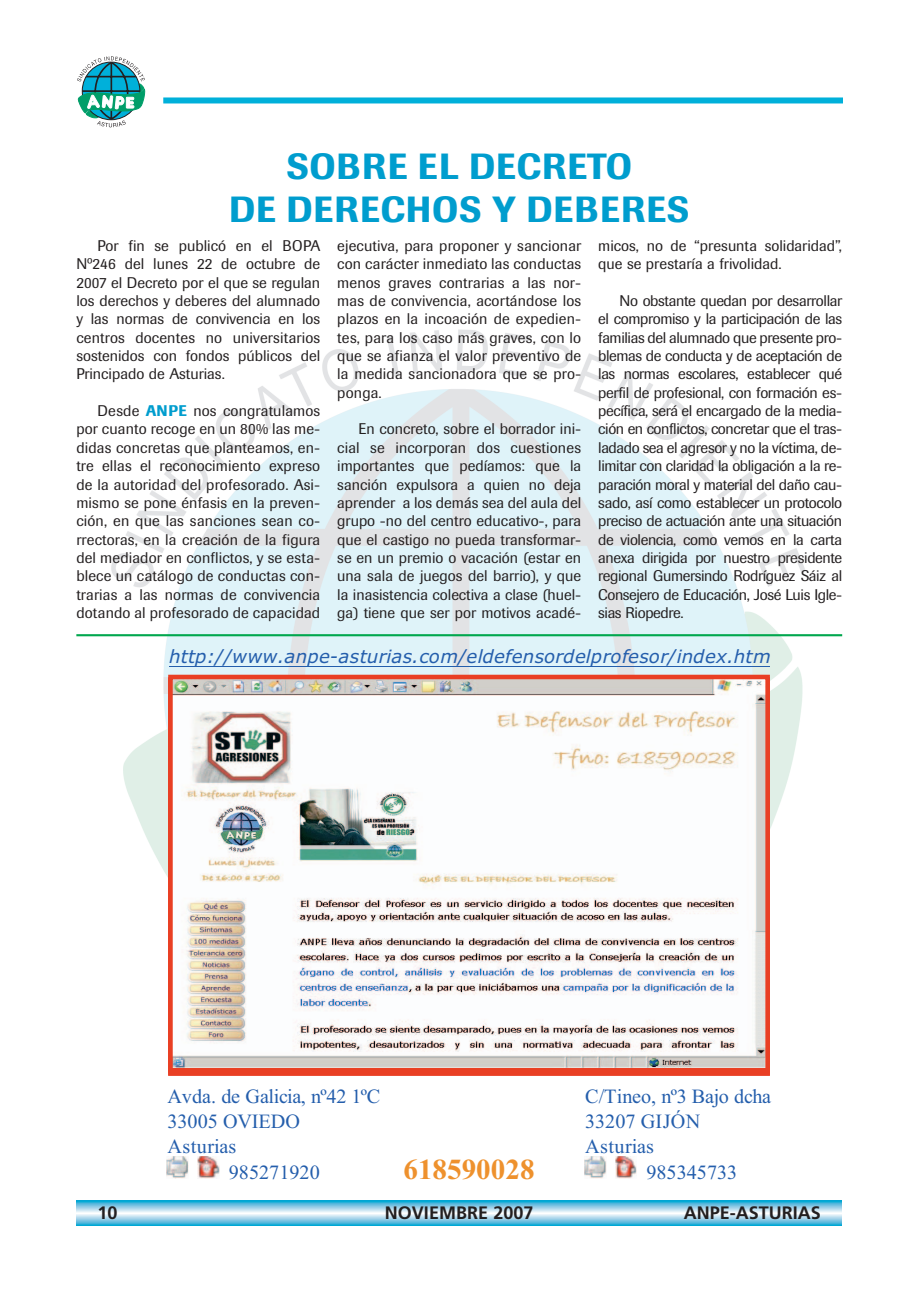
<style>
.page{position:relative;width:919px;height:1289px;background:#fff}
.page>*{position:absolute;margin:0;border:0;box-sizing:border-box;transform-origin:0 0}
.t1{font:500 36px/43.2px "Imago";letter-spacing:.02em;color:#009dce;text-align:center}
.t2{font:700 29.1px "Times";color:#ee912d}
.t3{font:20.25px "Times";letter-spacing:-.02em;color:#245eac}
.t4{font:20.25px "Times";color:#245eac}
.t5{font:20.25px "Times";letter-spacing:.02em;color:#245eac}
.t6{font:italic 18.3px "Verdana";letter-spacing:.01em;color:#245eac}
.t7{font:700 18px "Frutiger LT Std";color:#231f20}
.t8{font:15.3px/18.3px "Imago";color:#231f20;text-align:justify}
.s1{font-weight:500;color:#009dce}
</style>
<div class="page">
<img style="left:106px;top:329px;width:706px;height:728px">
<div style="left:76px;top:1200px;width:766px;height:25px;background:#00a7d4"></div>
<svg style="left:76px;top:1223px;width:766px;height:1px"></svg>
<svg style="left:76px;top:1202px;width:766px;height:21px;background:#40b4db"></svg>
<div style="left:76px;top:1203px;width:766px;height:19px;background:#6cbee0"></div>
<div style="left:76px;top:1203px;width:766px;height:18px;background:#50b5db"></div>
<svg style="left:76px;top:1204px;width:766px;height:17px;background:#71c0e1"></svg>
<svg style="left:76px;top:1205px;width:766px;height:15px;background:#85c7e4"></svg>
<svg style="left:76px;top:1206px;width:766px;height:13px;background:#99cfe8"></svg>
<svg style="left:76px;top:1207px;width:766px;height:11px;background:#a9d5eb"></svg>
<svg style="left:76px;top:1208px;width:766px;height:9px;background:#bbddef"></svg>
<svg style="left:76px;top:1209px;width:766px;height:7px;background:#cde6f3"></svg>
<svg style="left:76px;top:1210px;width:766px;height:5px;background:#dfeef7"></svg>
<hr style="left:76px;top:1211px;width:766px;height:3px;background:#edf5fa">
<hr style="left:76px;top:1212px;width:766px;height:1px;background:#fff">
<div style="left:163px;top:97px;width:679px;height:6px;background:#00b0da"></div>
<svg style="left:77px;top:56px;width:68px;height:71px"></svg>
<hr style="left:169px;top:666px;width:601px;height:1px;background:#245eac">
<img style="left:174px;top:680px;width:589px;height:386px">
<div style="left:168px;top:674px;width:601px;height:398px;border:5px solid #e93f24"></div>
<img style="left:167px;top:1156px;width:22px;height:22px">
<img style="left:197px;top:1156px;width:22px;height:22px">
<img style="left:584px;top:1156px;width:22px;height:22px">
<img style="left:615px;top:1156px;width:22px;height:22px">
<hr style="left:76px;top:634px;width:766px;height:2px;background:#00a74e">
<h1 class="t1" style="left:229px;top:149px;width:461px">SOBRE EL DECRETO<br>DE DERECHOS Y DEBERES</h1>
<p class="t8" style="left:76px;top:238px;width:245px;text-indent:21px">Por fin se publicó en el BOPA Nº246 del lunes 22 de octubre de 2007 el Decreto por el que se regulan los derechos y deberes del alumnado y las normas de convivencia en los centros docentes no universitarios sostenidos con fondos públicos del Principado de Asturias.</p>
<p class="t8" style="left:76px;top:403px;width:245px;text-indent:21px">Desde <span class="s1">ANPE</span> nos congratulamos por cuanto recoge en un 80% las me&shy;didas concretas que planteamos, en&shy;tre ellas el reconocimiento expreso de la autoridad del profesorado. Asi&shy;mismo se pone énfasis en la preven&shy;ción, en que las sanciones sean co&shy;rrectoras, en la creación de la figura del mediador en conflictos, y se esta&shy;blece un catálogo de conductas con&shy;trarias a las normas de convivencia dotando al profesorado de capacidad</p>
<p class="t8" style="left:337px;top:238px;width:245px">ejecutiva, para proponer y sancionar con carácter inmediato las conductas menos graves contrarias a las nor&shy;mas de convivencia, acortándose los plazos en la incoación de expedien&shy;tes, para los caso más graves, con lo que se afianza el valor preventivo de la medida sancionadora que se pro&shy;ponga.</p>
<p class="t8" style="left:337px;top:421px;width:245px;text-indent:21px">En concreto, sobre el borrador ini&shy;cial se incorporan dos cuestiones importantes que pedíamos: que la sanción expulsora a quien no deja aprender a los demás sea del aula del grupo -no del centro educativo-, para que el castigo no pueda transformar&shy;se en un premio o vacación (estar en una sala de juegos del barrio), y que la inasistencia colectiva a clase (huel&shy;ga) tiene que ser por motivos acadé-</p>
<p class="t8" style="left:598px;top:238px;width:245px">micos, no de “presunta solidaridad”, que se prestaría a frivolidad.</p>
<p class="t8" style="left:598px;top:293px;width:245px;text-indent:21px">No obstante quedan por desarrollar el compromiso y la participación de las familias del alumnado que presente pro&shy;blemas de conducta y de aceptación de las normas escolares, establecer qué perfil de profesional, con formación es&shy;pecífica, será el encargado de la media&shy;ción en conflictos, concretar que el tras&shy;ladado sea el agresor y no la víctima, de&shy;limitar con claridad la obligación a la re&shy;paración moral y material del daño cau&shy;sado, así como establecer un protocolo preciso de actuación ante una situación de violencia, como vemos en la carta anexa dirigida por nuestro presidente regional Gumersindo Rodríguez Sáiz al Consejero de Educación, José Luis Igle&shy;sias Riopedre.</p>
<p class="t6" style="left:169px;top:649px;width:603px">http://www.anpe-asturias.com/eldefensordelprofesor/index.htm</p>
<h3 class="t3" style="left:167px;top:1088px;width:214px">Avda. de Galicia, nº42 1ºC</h3>
<h3 class="t4" style="left:167px;top:1114px;width:134px">33005 OVIEDO</h3>
<h3 class="t5" style="left:167px;top:1139px;width:70px">Asturias</h3>
<h3 class="t4" style="left:229px;top:1164px;width:92px">985271920</h3>
<h2 class="t2" style="left:403px;top:1159px;width:132px">618590028</h2>
<h3 class="t3" style="left:585px;top:1088px;width:187px">C/Tineo, nº3 Bajo dcha</h3>
<h3 class="t4" style="left:585px;top:1114px;width:117px">33207 GIJÓN</h3>
<h3 class="t5" style="left:585px;top:1139px;width:70px">Asturias</h3>
<h3 class="t4" style="left:646px;top:1164px;width:92px">985345733</h3>
<p class="t7" style="left:98px;top:1205px;width:22px">10</p>
<p class="t7" style="left:385px;top:1205px;width:150px">NOVIEMBRE 2007</p>
<p class="t7" style="left:683px;top:1205px;width:138px">ANPE-ASTURIAS</p>
</div>
